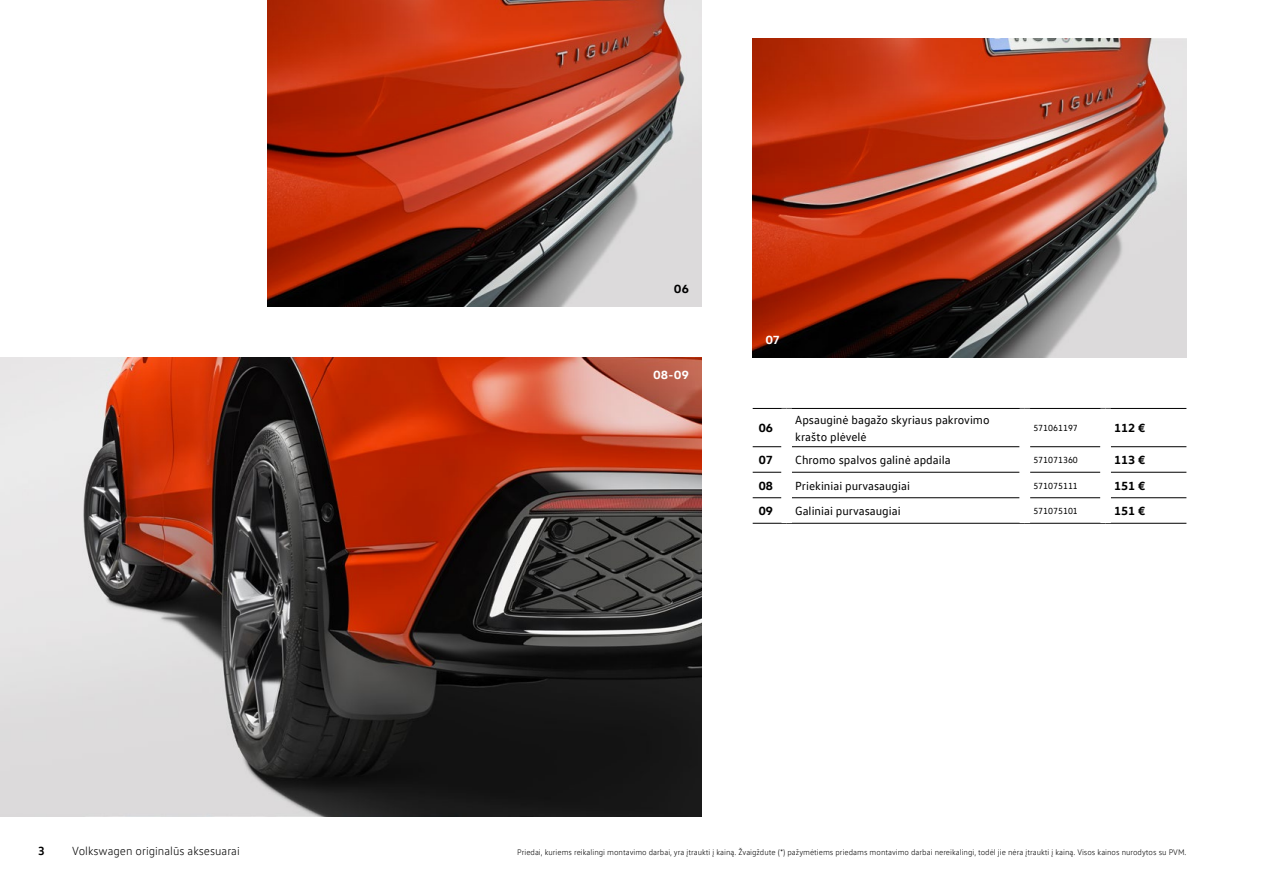
<style>
.page{position:relative;width:1263px;height:893px;background:#fff}
.page>*{position:absolute;margin:0;border:0;box-sizing:border-box;transform-origin:0 0}
.apraksts{font:12px/16.5px "VW Text";color:#000}
.t1{font:300 12px "VW Text";color:#000}
.cena_NR{font:700 12px "VW Head";color:#000}
.Bildnummer_8pt_Bold{font:700 12px "VW Head";color:#fff}
.Bildnummer_8pt_Bold-2{font:700 12px "VW Head";color:#000}
.t2{font:700 12px "VW Text";color:#000}
.KODS{font:9px "VW Text";color:#000}
.Running_headline{font:300 8.25px "VW Text";color:#000}
</style>
<div class="page">
<img style="left:268px;top:0;width:434px;height:306px">
<img style="left:753px;top:38px;width:433px;height:319px">
<svg style="left:753px;top:446px;width:28px;height:1px"></svg>
<hr style="left:792px;top:446px;width:227px;height:1px;background:#000">
<hr style="left:1030px;top:446px;width:70px;height:1px;background:#000">
<hr style="left:1111px;top:446px;width:75px;height:1px;background:#000">
<svg style="left:753px;top:472px;width:28px;height:1px"></svg>
<hr style="left:792px;top:472px;width:227px;height:1px;background:#000">
<hr style="left:1030px;top:472px;width:70px;height:1px;background:#000">
<hr style="left:1111px;top:472px;width:75px;height:1px;background:#000">
<svg style="left:753px;top:497px;width:28px;height:1px"></svg>
<hr style="left:792px;top:497px;width:227px;height:1px;background:#000">
<hr style="left:1030px;top:497px;width:70px;height:1px;background:#000">
<hr style="left:1111px;top:497px;width:75px;height:1px;background:#000">
<hr style="left:1025px;top:408px;width:81px;height:1px;background:#000">
<hr style="left:1025px;top:523px;width:81px;height:1px;background:#000">
<hr style="left:753px;top:408px;width:34px;height:1px;background:#000">
<hr style="left:753px;top:523px;width:34px;height:1px;background:#000">
<hr style="left:787px;top:408px;width:238px;height:1px;background:#000">
<hr style="left:787px;top:523px;width:238px;height:1px;background:#000">
<hr style="left:1106px;top:408px;width:80px;height:1px;background:#000">
<hr style="left:1106px;top:523px;width:80px;height:1px;background:#000">
<img style="left:0;top:357px;width:702px;height:459px">
<p class="Bildnummer_8pt_Bold-2" style="left:674px;top:281px;width:17px">06</p>
<p class="Bildnummer_8pt_Bold" style="left:653px;top:367px;width:37px">08-09</p>
<p class="Bildnummer_8pt_Bold" style="left:765px;top:332px;width:16px">07</p>
<p class="cena_NR" style="left:759px;top:420px;width:16px">06</p>
<p class="apraksts" style="left:795px;top:411px;width:196px">Apsauginė bagažo skyriaus pakrovimo krašto plėvelė</p>
<p class="KODS" style="left:1033px;top:422px;width:46px">571061197</p>
<p class="cena_NR" style="left:1114px;top:420px;width:33px">112 €</p>
<p class="cena_NR" style="left:759px;top:452px;width:16px">07</p>
<p class="apraksts" style="left:795px;top:451px;width:157px">Chromo spalvos galinė apdaila</p>
<p class="KODS" style="left:1033px;top:454px;width:46px">571071360</p>
<p class="cena_NR" style="left:1114px;top:452px;width:33px">113 €</p>
<p class="cena_NR" style="left:759px;top:478px;width:16px">08</p>
<p class="apraksts" style="left:795px;top:477px;width:116px">Priekiniai purvasaugiai</p>
<p class="KODS" style="left:1033px;top:480px;width:46px">571075111</p>
<p class="cena_NR" style="left:1114px;top:478px;width:33px">151 €</p>
<p class="cena_NR" style="left:759px;top:503px;width:16px">09</p>
<p class="apraksts" style="left:795px;top:502px;width:107px">Galiniai purvasaugiai</p>
<p class="KODS" style="left:1033px;top:505px;width:46px">571075101</p>
<p class="cena_NR" style="left:1114px;top:503px;width:33px">151 €</p>
<h1 class="t2" style="left:38px;top:843px;width:8px">3</h1>
<h1 class="t1" style="left:72px;top:843px;width:169px">Volkswagen originalūs aksesuarai</h1>
<p class="Running_headline" style="left:517px;top:847px;width:671px">Priedai, kuriems reikalingi montavimo darbai, yra įtraukti į kainą. Žvaigždute (*) pažymėtiems priedams montavimo darbai nereikalingi, todėl jie nėra įtraukti į kainą. Visos kainos nurodytos su PVM.</p>
</div>
